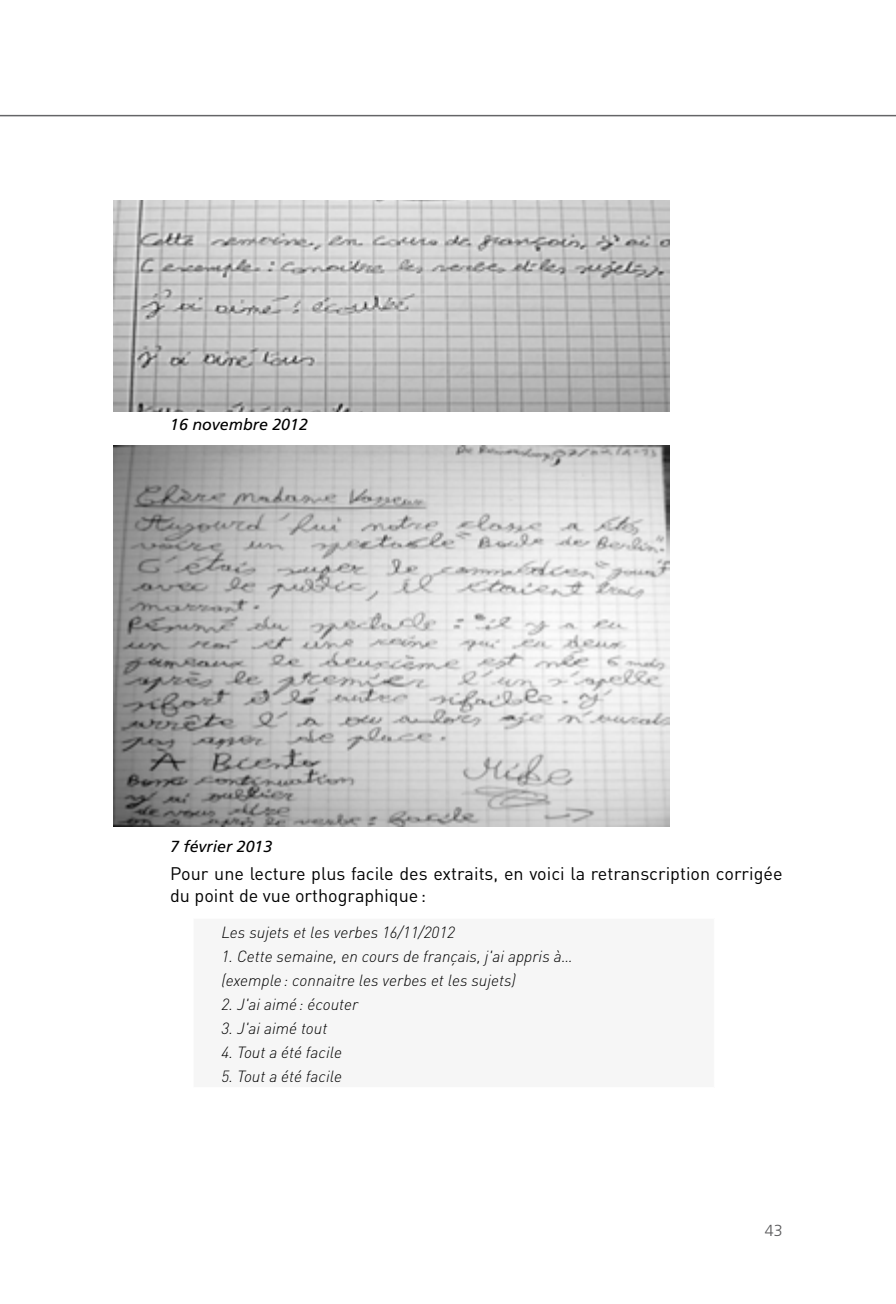
<style>
.page{position:relative;width:896px;height:1304px;background:#fff}
.page>*{position:absolute;margin:0;border:0;box-sizing:border-box;transform-origin:0 0}
.t1{font:18px/22px "DIN";color:#000}
.t2{font:italic 300 16px/24px "DIN";color:#000}
.t3{font:italic 16px "Frutiger LT Std";color:#000}
.t4{font:300 16px "Frutiger LT Std";color:#58585a}
</style>
<div class="page">
<div style="left:193px;top:918px;width:521px;height:170px;background:#f6f6f6"></div>
<hr style="left:193px;top:918px;width:521px;height:1px;background:#fff">
<hr style="left:193px;top:918px;width:1px;height:169px;background:#fff">
<hr style="left:193px;top:1087px;width:521px;height:1px;background:#fff">
<hr style="left:0;top:115px;width:896px;height:1px;background:#646567">
<img style="left:113px;top:200px;width:556px;height:211px">
<img style="left:113px;top:445px;width:556px;height:381px">
<p class="t3" style="left:170px;top:415px;width:139px">16 novembre 2012</p>
<p class="t3" style="left:170px;top:837px;width:104px">7 février 2013</p>
<p class="t1" style="left:170px;top:863px;width:614px">Pour une lecture plus facile des extraits, en voici la retranscription corrigée du point de vue orthographique:</p>
<p class="t2" style="left:221px;top:920px;width:235px">Les sujets et les verbes 16/11/2012</p>
<p class="t2" style="left:221px;top:944px;width:353px">1. Cette semaine, en cours de français, j'ai appris à… (exemple : connaitre les verbes et les sujets)</p>
<p class="t2" style="left:221px;top:992px;width:138px">2. J'ai aimé : écouter</p>
<p class="t2" style="left:221px;top:1016px;width:107px">3. J'ai aimé tout</p>
<p class="t2" style="left:221px;top:1040px;width:122px">4. Tout a été facile</p>
<p class="t2" style="left:221px;top:1064px;width:122px">5. Tout a été facile</p>
<p class="t4" style="left:765px;top:1221px;width:19px">43</p>
</div>
